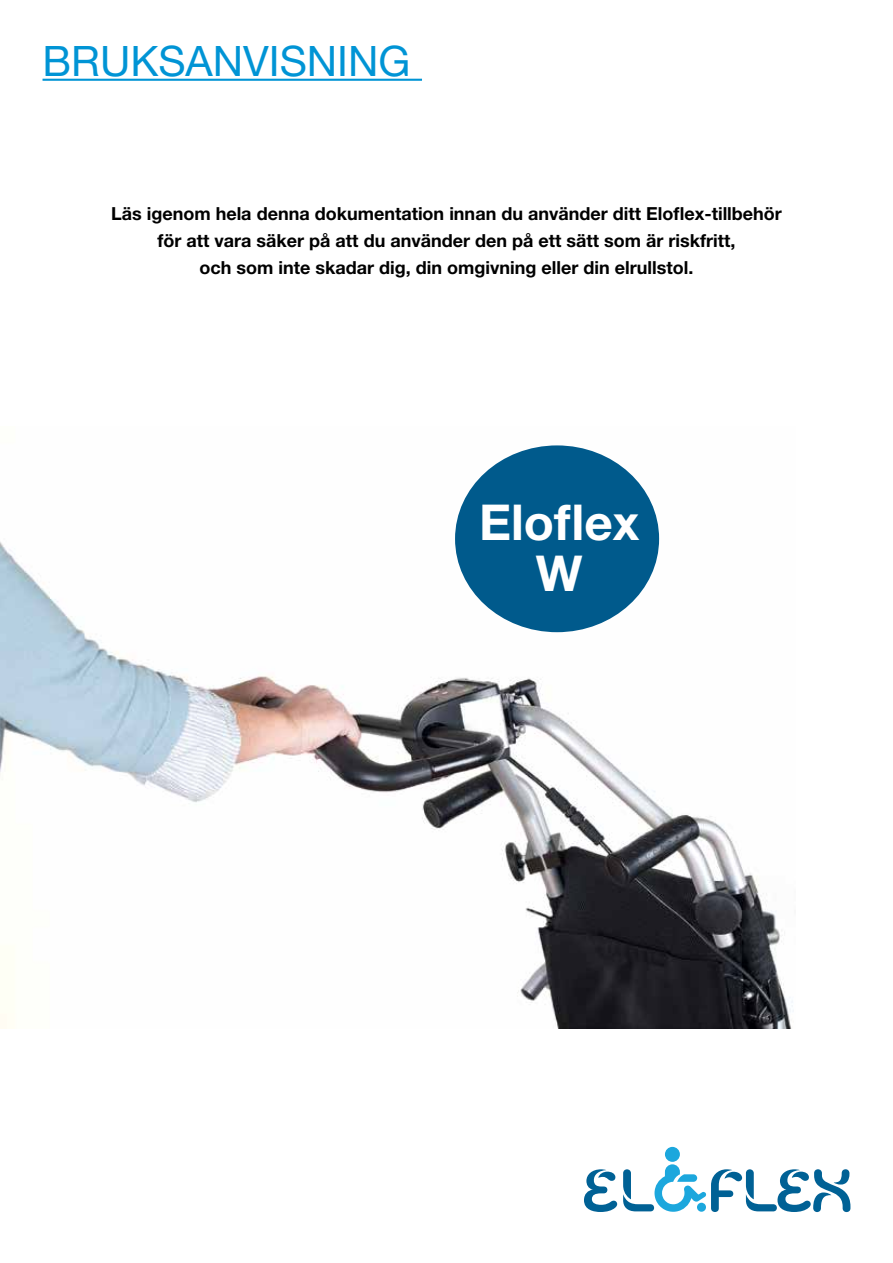
<style>
.page{position:relative;width:893px;height:1263px;background:#fff}
.page>*{position:absolute;margin:0;border:0;box-sizing:border-box;transform-origin:0 0}
.t1{font:700 49.5px/51px "Helvetica Neue";color:#fff;text-align:center}
.t2{font:42px "Helvetica Neue";color:#0094d5}
.t3{font:700 18px/27px "Helvetica Neue";color:#000;text-align:center}
</style>
<div class="page">
<img style="left:0;top:447px;width:794px;height:582px">
<hr style="left:43px;top:79px;width:379px;height:2px;background:#0094d5">
<svg style="left:584px;top:1169px;width:33px;height:43px"></svg>
<div style="left:665px;top:1147px;width:15px;height:15px;background:#1ca7dd;border-radius:50%"></div>
<svg style="left:623px;top:1164px;width:227px;height:48px"></svg>
<div style="left:455px;top:445px;width:204px;height:187px;background:#005a8c;border-radius:50%"></div>
<h2 class="t2" style="left:43px;top:36px;width:369px">BRUKSANVISNING</h2>
<p class="t3" style="left:111px;top:200px;width:672px">Läs igenom hela denna dokumentation innan du använder ditt Eloflex-tillbehör för att vara säker på att du använder den på ett sätt som är riskfritt,<br>och som inte skadar dig, din omgivning eller din elrullstol.</p>
<h1 class="t1" style="left:479px;top:495px;width:162px">Eloflex<br>W</h1>
</div>
